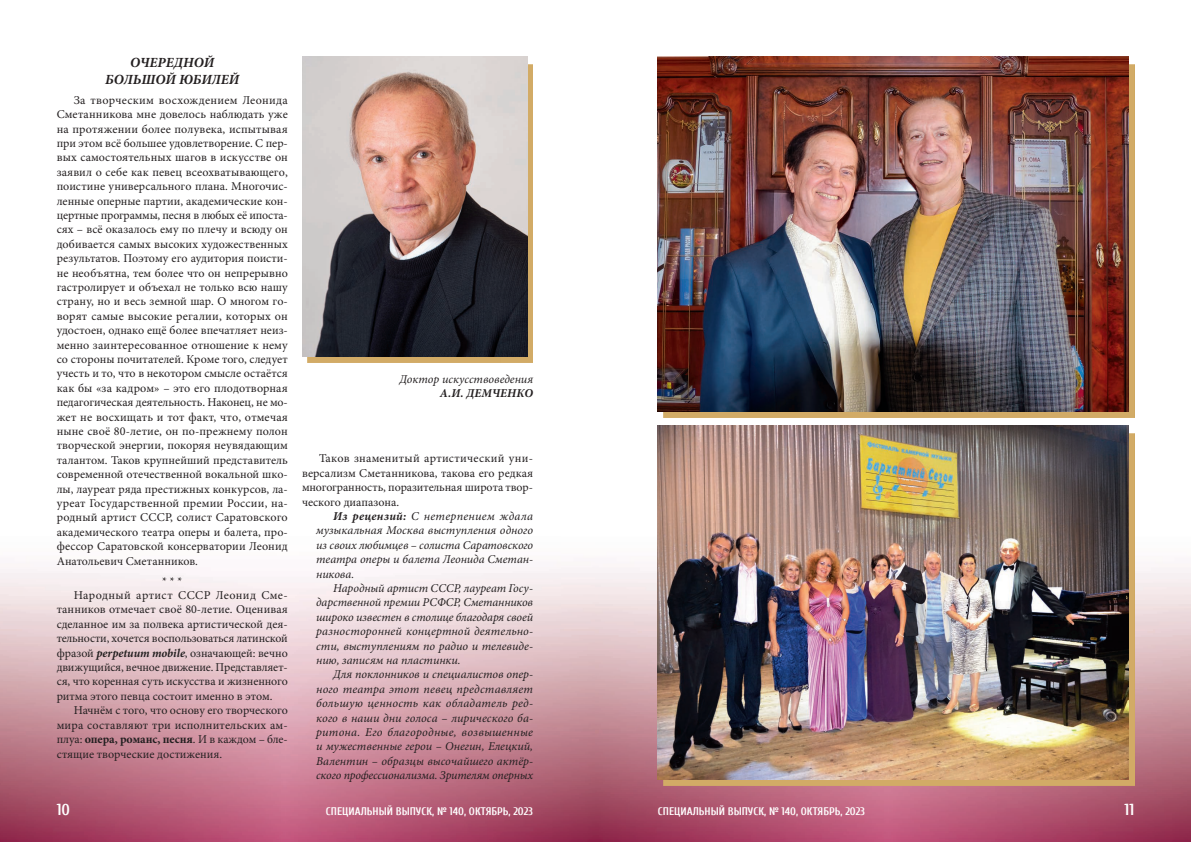
<style>
.page{position:relative;width:1191px;height:842px;background:#fff}
.page>*{position:absolute;margin:0;border:0;box-sizing:border-box;transform-origin:0 0}
.t1{font:700 16px "Cuprum";color:#fff}
.t2{font:italic 700 14px/16.8px "Minion Pro";color:#231f20;text-align:center}
.t3{font:12px/14.4px "Minion Pro";color:#231f20;text-align:justify}
.t4{font:italic 12px/14.4px "Minion Pro";letter-spacing:-.005em;color:#231f20;text-align:justify}
.t5{font:12px "Minion Pro";letter-spacing:.03em;color:#231f20}
.t6{font:italic 700 12px "Minion Pro";letter-spacing:.01em;color:#231f20}
.t7{font:700 11px "Cuprum";color:#fff}
.s1{font-weight:700;font-style:italic}
.s2{font-weight:700}
</style>
<div class="page">
<img style="left:0;top:566px;width:595px;height:276px">
<img style="left:595px;top:771px;width:596px;height:71px">
<img style="left:595px;top:522px;width:63px;height:249px">
<img style="left:1134px;top:522px;width:57px;height:249px">
<img style="left:308px;top:65px;width:225px;height:297px">
<img style="left:302px;top:57px;width:225px;height:299px">
<img style="left:663px;top:65px;width:471px;height:352px">
<img style="left:658px;top:57px;width:470px;height:354px">
<img style="left:663px;top:433px;width:471px;height:353px">
<img style="left:658px;top:425px;width:470px;height:355px">
<p class="t2" style="left:105px;top:54px;width:136px">ОЧЕРЕДНОЙ<br>БОЛЬШОЙ ЮБИЛЕЙ</p>
<p class="t3" style="left:57px;top:93px;width:233px;text-indent:17px">За творческим восхождением Леонида Сметанникова мне довелось наблюдать уже на протяжении более полувека, испытывая при этом всё большее удовлетворение. С пер&shy;вых самостоятельных шагов в искусстве он заявил о себе как певец всеохватывающего, поистине универсального плана. Многочис&shy;ленные оперные партии, академические кон&shy;цертные программы, песня в любых её ипоста&shy;сях – всё оказалось ему по плечу и всюду он добивается самых высоких художественных результатов. Поэтому его аудитория поисти&shy;не необъятна, тем более что он непрерывно гастролирует и объехал не только всю нашу страну, но и весь земной шар. О многом го&shy;ворят самые высокие регалии, которых он удостоен, однако ещё более впечатляет неиз&shy;менно заинтересованное отношение к нему со стороны почитателей. Кроме того, следует учесть и то, что в некотором смысле остаётся как бы «за кадром» – это его плодотворная педагогическая деятельность. Наконец, не мо&shy;жет не восхищать и тот факт, что, отмечая ныне своё 80-летие, он по-прежнему полон творческой энергии, покоряя неувядающим талантом. Таков крупнейший представитель современной отечественной вокальной шко&shy;лы, лауреат ряда престижных конкурсов, ла&shy;уреат Государственной премии России, на&shy;родный артист СССР, солист Саратовского академического театра оперы и балета, про&shy;фессор Саратовской консерватории Леонид Анатольевич Сметанников.</p>
<p class="t3" style="left:162px;top:574px;width:21px">* * *</p>
<p class="t5" style="left:74px;top:587px;width:216px">Народный артист СССР Леонид Сме-</p>
<p class="t3" style="left:57px;top:602px;width:233px">танников отмечает своё 80-летие. Оценивая</p>
<p class="t3" style="left:57px;top:617px;width:232px">сделанное им за полвека артистической дея-</p>
<p class="t3" style="left:57px;top:631px;width:233px">тельности, хочется воспользоваться латинской</p>
<p class="t3" style="left:57px;top:646px;width:232px">фразой <span class="s1">perpetuum mobile</span>, означающей: вечно</p>
<p class="t3" style="left:57px;top:660px;width:232px">движущийся, вечное движение. Представляет-</p>
<p class="t3" style="left:57px;top:674px;width:233px">ся, что коренная суть искусства и жизненного</p>
<p class="t3" style="left:57px;top:689px;width:217px">ритма этого певца состоит именно в этом.</p>
<p class="t3" style="left:74px;top:703px;width:216px">Начнём с того, что основу его творческого</p>
<p class="t3" style="left:57px;top:718px;width:233px">мира составляют три исполнительских ам-</p>
<p class="t3" style="left:57px;top:732px;width:233px">плуа: <span class="s2">опера, романс, песня</span>. И в каждом – бле-</p>
<p class="t3" style="left:57px;top:746px;width:167px">стящие творческие достижения.</p>
<p class="t4" style="left:400px;top:371px;width:135px">Доктор искусствоведения</p>
<p class="t6" style="left:440px;top:385px;width:95px">А.И. ДЕМЧЕНКО</p>
<p class="t3" style="left:302px;top:451px;width:233px;text-indent:17px">Таков знаменитый артистический уни&shy;версализм Сметанникова, такова его редкая многогранность, поразительная широта твор&shy;ческого диапазона.</p>
<p class="t4" style="left:316px;top:509px;width:218px;text-indent:17px"><span class="s2">Из рецензий:</span> С нетерпением ждала музыкальная Москва выступления одного из своих любимцев – солиста Саратовского театра оперы и балета Леонида Сметан&shy;никова.</p>
<p class="t4" style="left:316px;top:581px;width:218px;text-indent:17px">Народный артист СССР, лауреат Госу&shy;дарственной премии РСФСР, Сметанников широко известен в столице благодаря своей разносторонней концертной деятельно&shy;сти, выступлениям по радио и телевиде&shy;нию, записям на пластинки.</p>
<p class="t4" style="left:316px;top:667px;width:218px;text-indent:17px">Для поклонников и специалистов опер&shy;ного театра этот певец представляет большую ценность как обладатель ред&shy;кого в наши дни голоса – лирического ба&shy;ритона. Его благородные, возвышенные и мужественные герои – Онегин, Елецкий, Валентин – образцы высочайшего актёр&shy;ского профессионализма. Зрителям оперных</p>
<h1 class="t1" style="left:57px;top:801px;width:15px">10</h1>
<p class="t7" style="left:326px;top:805px;width:209px">СПЕЦИАЛЬНЫЙ ВЫПУСК, № 140, ОКТЯБРЬ, 2023</p>
<p class="t7" style="left:658px;top:805px;width:209px">СПЕЦИАЛЬНЫЙ ВЫПУСК, № 140, ОКТЯБРЬ, 2023</p>
<h1 class="t1" style="left:1124px;top:801px;width:11px">11</h1>
</div>
